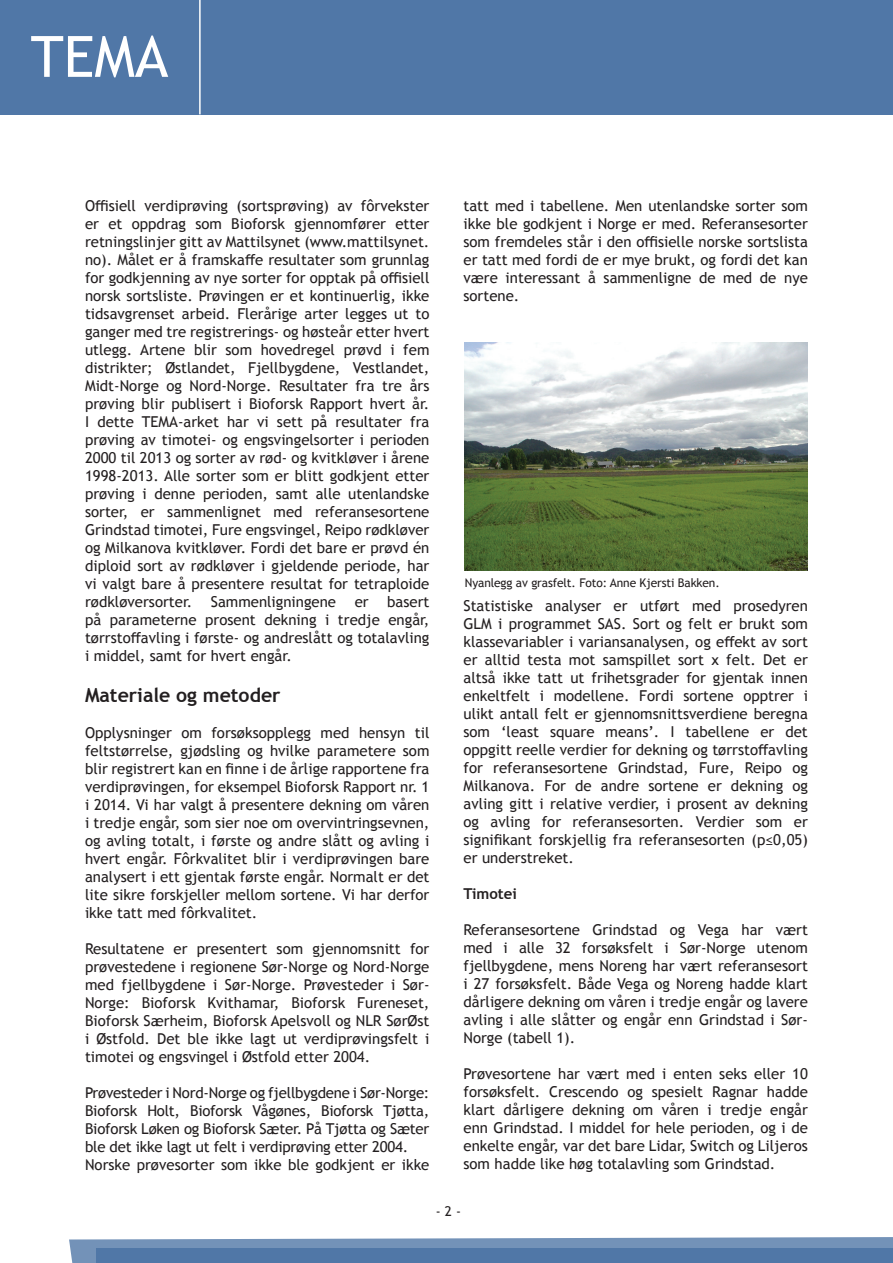
<style>
.page{position:relative;width:893px;height:1263px;background:#fff}
.page>*{position:absolute;margin:0;border:0;box-sizing:border-box;transform-origin:0 0}
.t1{font:57px "Trebuchet MS";color:#fff}
.t2{font:700 19.5px "Trebuchet MS";color:#231f20}
.t3{font:15px/18px "Trebuchet MS";color:#231f20;text-align:justify}
.t4{font:700 15px "Trebuchet MS";color:#231f20}
.t5{font:13.5px "Trebuchet MS";color:#231f20}
.t6{font:12px "Trebuchet MS";letter-spacing:-.01em;color:#231f20}
</style>
<div class="page">
<div style="left:0;top:0;width:893px;height:114px;background:#5077a7"></div>
<hr style="left:199px;top:0;width:2px;height:114px;background:#fff">
<svg style="left:69px;top:1237px;width:824px;height:26px;background:#7f9bbe"></svg>
<div style="left:97px;top:1249px;width:796px;height:14px;background:#5077a7"></div>
<img style="left:465px;top:343px;width:343px;height:228px">
<h1 class="t1" style="left:31px;top:21px;width:139px">TEMA</h1>
<p class="t3" style="left:85px;top:196px;width:346px">Offisiell verdiprøving (sortsprøving) av fôrvekster er et oppdrag som Bioforsk gjennomfører etter retningslinjer gitt av Mattilsynet (www.mattilsynet. no). Målet er å framskaffe resultater som grunnlag for godkjenning av nye sorter for opptak på offisiell norsk sortsliste. Prøvingen er et kontinuerlig, ikke tidsavgrenset arbeid. Flerårige arter legges ut to ganger med tre registrerings- og høsteår etter hvert utlegg. Artene blir som hovedregel prøvd i fem distrikter; Østlandet, Fjellbygdene, Vestlandet, Midt-Norge og Nord-Norge. Resultater fra tre års prøving blir publisert i Bioforsk Rapport hvert år.<br>I dette TEMA-arket har vi sett på resultater fra prøving av timotei- og engsvingelsorter i perioden 2000 til 2013 og sorter av rød- og kvitkløver i årene 1998-2013. Alle sorter som er blitt godkjent etter prøving i denne perioden, samt alle utenlandske sorter, er sammenlignet med referansesortene Grindstad timotei, Fure engsvingel, Reipo rødkløver og Milkanova kvitkløver. Fordi det bare er prøvd én diploid sort av rødkløver i gjeldende periode, har vi valgt bare å presentere resultat for tetraploide rødkløversorter. Sammenligningene er basert på parameterne prosent dekning i tredje engår, tørrstoffavling i første- og andreslått og totalavling i middel, samt for hvert engår.</p>
<h2 class="t2" style="left:85px;top:683px;width:197px">Materiale og metoder</h2>
<p class="t3" style="left:85px;top:724px;width:346px">Opplysninger om forsøksopplegg med hensyn til feltstørrelse, gjødsling og hvilke parametere som blir registrert kan en finne i de årlige rapportene fra verdiprøvingen, for eksempel Bioforsk Rapport nr. 1 i 2014. Vi har valgt å presentere dekning om våren i tredje engår, som sier noe om overvintringsevnen, og avling totalt, i første og andre slått og avling i hvert engår. Fôrkvalitet blir i verdiprøvingen bare analysert i ett gjentak første engår. Normalt er det lite sikre forskjeller mellom sortene. Vi har derfor ikke tatt med fôrkvalitet.</p>
<p class="t3" style="left:85px;top:940px;width:346px">Resultatene er presentert som gjennomsnitt for prøvestedene i regionene Sør-Norge og Nord-Norge med fjellbygdene i Sør-Norge. Prøvesteder i Sør-Norge: Bioforsk Kvithamar, Bioforsk Fureneset, Bioforsk Særheim, Bioforsk Apelsvoll og NLR SørØst i Østfold. Det ble ikke lagt ut verdiprøvingsfelt i timotei og engsvingel i Østfold etter 2004.</p>
<p class="t3" style="left:85px;top:1084px;width:346px;text-align:left">Prøvesteder i Nord-Norge og fjellbygdene i Sør-Norge:<br>Bioforsk Holt, Bioforsk Vågønes, Bioforsk Tjøtta, Bioforsk Løken og Bioforsk Sæter. På Tjøtta og Sæter ble det ikke lagt ut felt i verdiprøving etter 2004.<br>Norske prøvesorter som ikke ble godkjent er ikke</p>
<p class="t3" style="left:463px;top:196px;width:346px">tatt med i tabellene. Men utenlandske sorter som ikke ble godkjent i Norge er med. Referansesorter som fremdeles står i den offisielle norske sortslista er tatt med fordi de er mye brukt, og fordi det kan være interessant å sammenligne de med de nye sortene.</p>
<p class="t6" style="left:465px;top:575px;width:256px">Nyanlegg av grasfelt. Foto: Anne Kjersti Bakken.</p>
<p class="t3" style="left:463px;top:596px;width:346px">Statistiske analyser er utført med prosedyren GLM i programmet SAS. Sort og felt er brukt som klassevariabler i variansanalysen, og effekt av sort er alltid testa mot samspillet sort x felt. Det er altså ikke tatt ut frihetsgrader for gjentak innen enkeltfelt i modellene. Fordi sortene opptrer i ulikt antall felt er gjennomsnittsverdiene beregna som ‘least square means’. I tabellene er det oppgitt reelle verdier for dekning og tørrstoffavling for referansesortene Grindstad, Fure, Reipo og Milkanova. For de andre sortene er dekning og avling gitt i relative verdier, i prosent av dekning og avling for referansesorten. Verdier som er signifikant forskjellig fra referansesorten (p≤0,05) er understreket.</p>
<p class="t4" style="left:463px;top:884px;width:55px">Timotei</p>
<p class="t3" style="left:463px;top:920px;width:346px">Referansesortene Grindstad og Vega har vært med i alle 32 forsøksfelt i Sør-Norge utenom fjellbygdene, mens Noreng har vært referansesort i 27 forsøksfelt. Både Vega og Noreng hadde klart dårligere dekning om våren i tredje engår og lavere avling i alle slåtter og engår enn Grindstad i Sør-Norge (tabell 1).</p>
<p class="t3" style="left:463px;top:1064px;width:346px">Prøvesortene har vært med i enten seks eller 10 forsøksfelt. Crescendo og spesielt Ragnar hadde klart dårligere dekning om våren i tredje engår enn Grindstad. I middel for hele perioden, og i de enkelte engår, var det bare Lidar, Switch og Liljeros som hadde like høg totalavling som Grindstad.</p>
<p class="t5" style="left:436px;top:1202px;width:27px">- 2 -</p>
</div>
